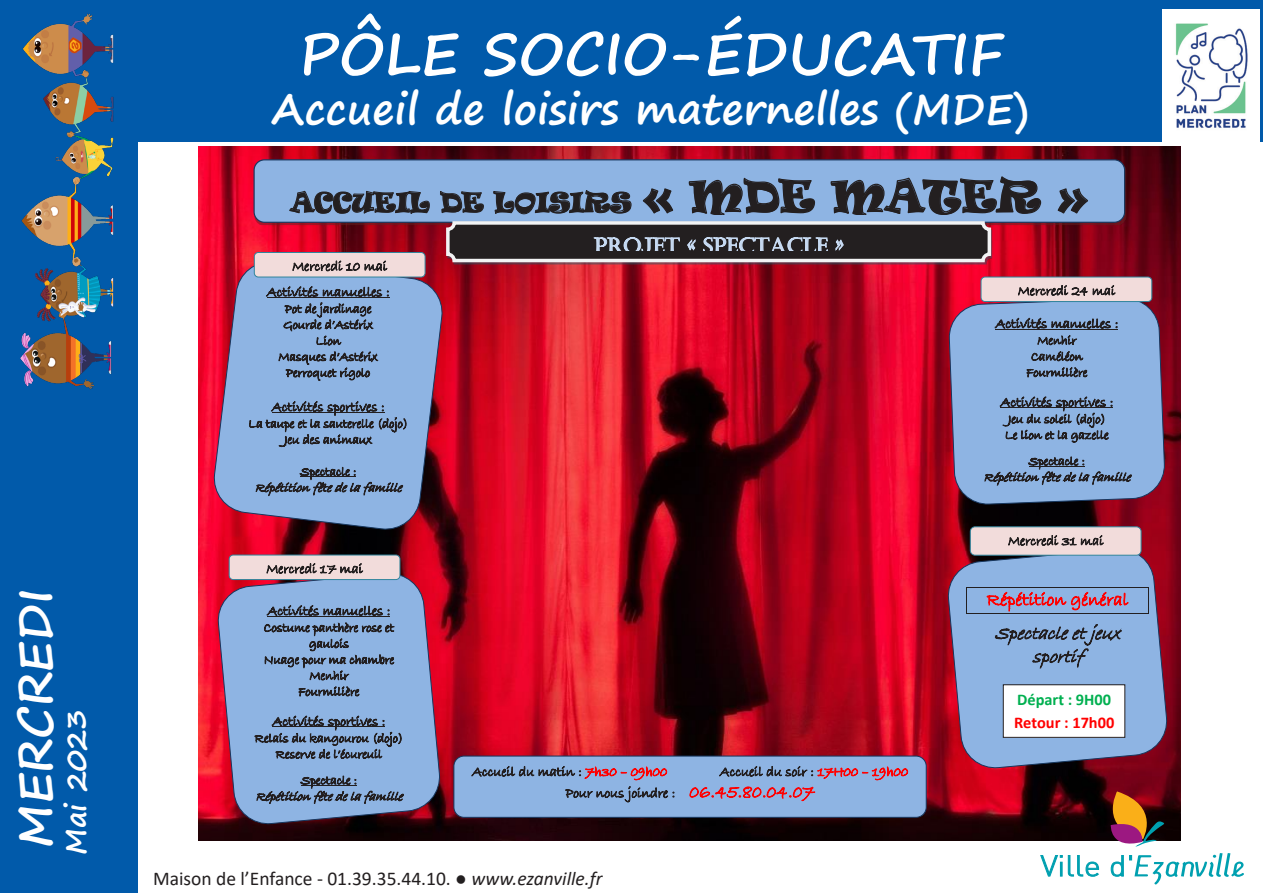
<style>
.page{position:relative;width:1263px;height:893px;background:#fff}
.page>*{position:absolute;margin:0;border:0;box-sizing:border-box;transform-origin:0 0}
.t1{font:700 57px "Segoe Print";color:#fff}
.t2{font:700 46.5px "Segoe Print";color:#fff}
.t3{font:700 42px "Segoe Print";color:#fff}
.t4{font:700 28.5px "Segoe Print";color:#fff}
.t5{font:25.65px "Ravie";color:#231f20}
.t6{font:21px "Castellar";color:#c6d9f1}
.t7{font:19.5px "Calibri";color:#231f20}
.t8{font:18.6px/33.8px "Bradley Hand ITC";color:#f00;text-align:center}
.t9{font:italic 18.6px "Bradley Hand ITC";color:#231f20}
.t10{font:700 16.35px/23px "Calibri";color:#f00}
.t11{font:13.95px/21.5px "Bradley Hand ITC";color:#231f20}
.t12{font:12.9px/16px "Bradley Hand ITC";color:#231f20;text-align:center}
.t13{font:italic 12.9px/15.9px "Bradley Hand ITC";color:#231f20;text-align:center}
.t14{font:italic 12.9px "Calibri";color:#231f20}
.s1{font-size:42px}
.s2{font-style:normal}
.s3{color:#f00}
.s4{font-size:18.6px;color:#f00}
.s5{font-style:italic}
.s6{font-style:italic;color:#231f20}
.s7{color:#00b050}
</style>
<div class="page">
<div style="left:0;top:0;width:137px;height:893px;background:#015aaa"></div>
<div style="left:0;top:0;width:1263px;height:142px;background:#015aaa"></div>
<img style="left:20px;top:13px;width:94px;height:377px">
<img style="left:199px;top:146px;width:981px;height:694px">
<div style="left:253px;top:159px;width:872px;height:64px;background:#8eb4e3;border:1px solid #17375e;border-radius:10px"></div>
<img style="left:447px;top:223px;width:545px;height:42px">
<div style="left:446px;top:221px;width:545px;height:41px;background:#231f20;border:3px solid #f2f3f4;border-radius:6px"></div>
<svg style="left:217px;top:571px;width:225px;height:255px;fill:#8eb4e3"></svg>
<hr style="left:267px;top:616px;width:123px;height:1px;background:#231f20">
<hr style="left:273px;top:726px;width:112px;height:1px;background:#231f20">
<hr style="left:301px;top:785px;width:56px;height:1px;background:#231f20">
<svg style="left:212px;top:260px;width:232px;height:271px;fill:#8eb4e3"></svg>
<hr style="left:267px;top:297px;width:123px;height:1px;background:#231f20">
<hr style="left:272px;top:412px;width:112px;height:1px;background:#231f20">
<hr style="left:300px;top:476px;width:56px;height:1px;background:#231f20">
<svg style="left:948px;top:297px;width:217px;height:209px;fill:#8eb4e3"></svg>
<hr style="left:995px;top:329px;width:123px;height:1px;background:#231f20">
<hr style="left:1000px;top:407px;width:113px;height:1px;background:#231f20">
<hr style="left:1029px;top:466px;width:56px;height:1px;background:#231f20">
<svg style="left:947px;top:546px;width:222px;height:224px;fill:#8eb4e3"></svg>
<hr style="left:967px;top:587px;width:181px;height:1px;background:#231f20">
<hr style="left:967px;top:613px;width:181px;height:1px;background:#231f20">
<svg style="left:966px;top:587px;width:1px;height:27px"></svg>
<svg style="left:1148px;top:587px;width:1px;height:27px"></svg>
<div style="left:453px;top:756px;width:474px;height:62px;background:#8eb4e3;border:1px solid #17375e;border-radius:10px"></div>
<div style="left:254px;top:252px;width:171px;height:25px;background:#f2dcdb;border:1px solid #31859c;border-radius:4px"></div>
<div style="left:229px;top:555px;width:171px;height:25px;background:#f2dcdb;border:1px solid #31859c;border-radius:4px"></div>
<div style="left:980px;top:277px;width:172px;height:25px;background:#f2dcdb;border:1px solid #31859c;border-radius:4px"></div>
<div style="left:970px;top:526px;width:171px;height:30px;background:#f2dcdb;border:1px solid #31859c;border-radius:5px"></div>
<div style="left:1003px;top:685px;width:122px;height:52px;background:#fff"></div>
<div style="left:1003px;top:684px;width:122px;height:54px;border:1px solid #231f20"></div>
<svg style="left:1039px;top:791px;width:205px;height:93px"></svg>
<img style="left:1163px;top:9px;width:96px;height:133px">
<p class="t2" style="left:-7px;top:848px;width:260px;rotate:-90deg">MERCREDI</p>
<p class="t4" style="left:50px;top:855px;width:148px;rotate:-90deg">Mai 2023</p>
<p class="t1" style="left:299px;top:2px;width:705px">PÔLE SOCIO-ÉDUCATIF</p>
<p class="t3" style="left:272px;top:71px;width:759px">Accueil de loisirs maternelles (MDE)</p>
<p class="t5" style="left:290px;top:185px;width:799px">ACCUEIL DE LOISIRS <span class="s1">« MDE MATER »</span></p>
<p class="t6" style="left:594px;top:234px;width:251px">PROJET « SPECTACLE »</p>
<p class="t11" style="left:292px;top:256px;width:96px">Mercredi 10 mai</p>
<p class="t11" style="left:267px;top:282px;width:124px">Activités manuelles :</p>
<p class="t12" style="left:278px;top:301px;width:101px">Pot de jardinage<br>Gourde d’Astérix<br>Lion<br>Masques d’Astérix<br>Perroquet rigolo</p>
<p class="t11" style="left:272px;top:397px;width:114px">Activités sportives :</p>
<p class="t12" style="left:248px;top:416px;width:161px">La taupe et la sauterelle (dojo)<br>Jeu des animaux</p>
<p class="t13" style="left:255px;top:464px;width:154px"><span class="s2">Spectacle :<br></span>Rép étitionfêtedelafamille</p>
<p class="t14" style="left:281px;top:316px;width:41px">TTennis</p>
<p class="t11" style="left:266px;top:558px;width:98px">Mercredi 17 mai</p>
<p class="t11" style="left:267px;top:600px;width:124px">Activités manuelles :</p>
<p class="t12" style="left:264px;top:620px;width:132px">Costume panthère rose et gaulois<br>Nuage pour ma chambre<br>Menhir<br>Fourmilière</p>
<p class="t11" style="left:273px;top:711px;width:114px">Activités sportives :</p>
<p class="t12" style="left:255px;top:731px;width:150px">Relais du kangourou (dojo)<br>Reserve de l’écureuil</p>
<p class="t13" style="left:255px;top:773px;width:154px"><span class="s2">Spectacle :<br></span>Rép étitionfêtedelafamille</p>
<p class="t11" style="left:472px;top:761px;width:197px">Accueil du matin : <span class="s3">7h30 – 09h00</span></p>
<p class="t11" style="left:566px;top:761px;width:344px;text-indent:154px">Accueil du soir : <span class="s3">17H00 – 19h00<br></span>Pour nous joindre : <span class="s4">06.45.80.04.07</span></p>
<p class="t7" style="left:153px;top:865px;width:451px">Maison de l’Enfance - 01.39.35.44.10. ● <span class="s5">www.ezanville.fr</span></p>
<p class="t11" style="left:1018px;top:280px;width:99px">Mercredi 24 mai</p>
<p class="t11" style="left:995px;top:313px;width:124px">Activités manuelles :</p>
<p class="t12" style="left:1026px;top:333px;width:63px">Menhir<br>Caméléon<br>Fourmilière</p>
<p class="t11" style="left:1000px;top:392px;width:114px">Activités sportives :</p>
<p class="t12" style="left:1005px;top:411px;width:105px;text-align:left">Jeu du soleil (dojo)<br>Le lion et la gazelle</p>
<p class="t13" style="left:983px;top:454px;width:154px"><span class="s2">Spectacle :<br></span>Rép étitionfêtedelafamille</p>
<p class="t11" style="left:1008px;top:530px;width:97px">Mercredi 31 mai</p>
<p class="t8" style="left:987px;top:583px;width:143px">Répétition général<br><span class="s6">Sp ectacleetjeux</span></p>
<p class="t9" style="left:1032px;top:645px;width:53px">sp ortif</p>
<p class="t10" style="left:1014px;top:688px;width:102px"><span class="s7">Départ : 9H00<br></span>Retour : 17h00</p>
</div>
